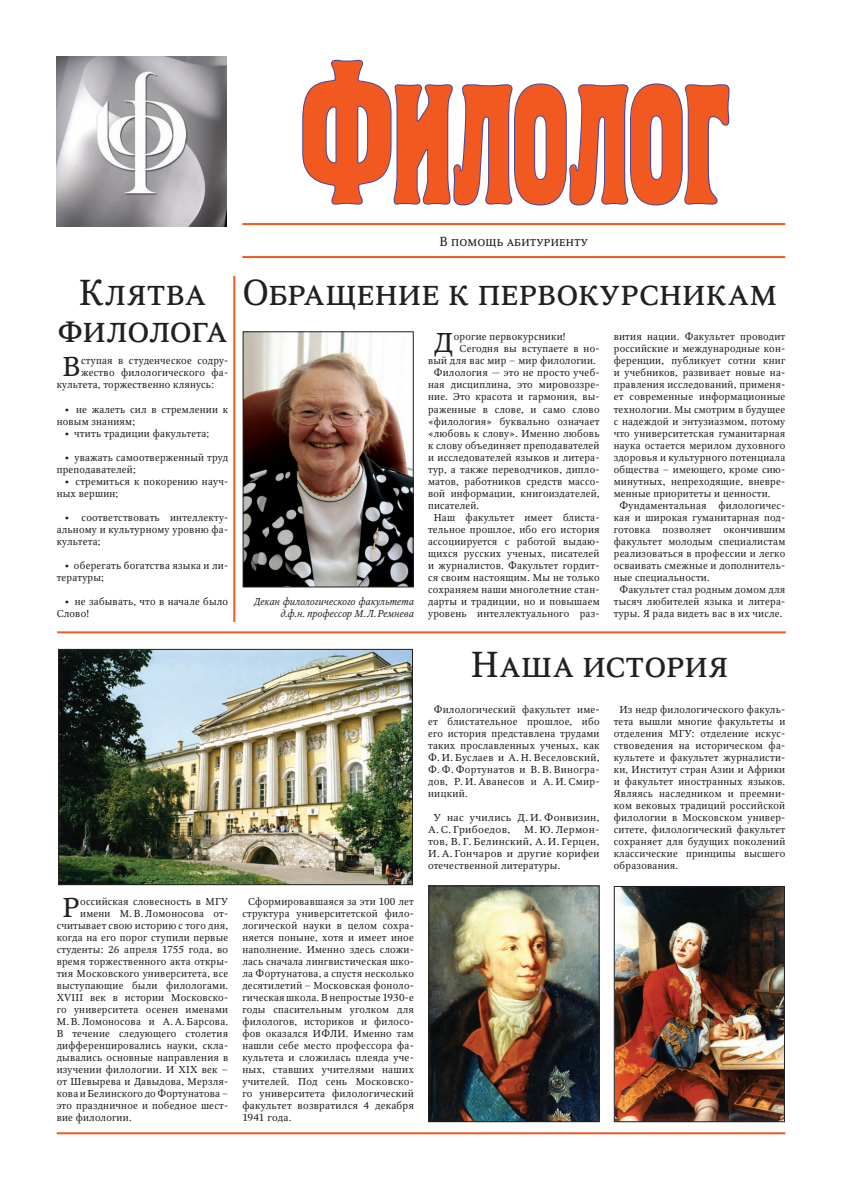
<style>
.page{position:relative;width:842px;height:1191px;background:#fff}
.page>*{position:absolute;margin:0;border:0;box-sizing:border-box;transform-origin:0 0}
.t1{font:204px "Herold C";letter-spacing:-.025em;color:#f15921}
.Title_Octava_SCC_36{font:36px "Octava SCC";letter-spacing:.005em;color:#231f20}
.Title_Octava_SCC_36-2{font:36px/37px "Octava SCC";letter-spacing:-.015em;color:#231f20;text-align:center}
.Text_General{font:27.1px "Octava C";color:#231f20}
.t2{font:13px "Octava SCC";letter-spacing:.01em;color:#231f20}
.Text_General-2{font:10px/12px "Octava C";letter-spacing:.02em;color:#231f20;text-align:justify}
.Text_General-3{font:10px/12px "Octava C";letter-spacing:.02em;color:#231f20;scale:1.08 1}
.Signature{font:italic 10px/12px "Octava C";color:#231f20;text-align:right}
</style>
<div class="page">
<svg style="left:302px;top:59px;width:428px;height:147px"></svg>
<hr style="left:242px;top:223px;width:543px;height:2px;background:#f15921">
<hr style="left:242px;top:256px;width:543px;height:2px;background:#f15921">
<hr style="left:57px;top:1132px;width:728px;height:2px;background:#f15921">
<img style="left:57px;top:57px;width:170px;height:170px">
<img style="left:245px;top:333px;width:167px;height:252px">
<div style="left:243px;top:331px;width:171px;height:256px;border:1px solid #231f20"></div>
<hr style="left:57px;top:631px;width:729px;height:2px;background:#f15921">
<hr style="left:233px;top:276px;width:2px;height:346px;background:#f15921">
<img style="left:60px;top:651px;width:351px;height:232px">
<div style="left:58px;top:649px;width:355px;height:236px;border:1px solid #231f20"></div>
<img style="left:616px;top:888px;width:167px;height:232px">
<div style="left:614px;top:886px;width:171px;height:236px;border:1px solid #231f20"></div>
<img style="left:430px;top:887px;width:168px;height:233px">
<div style="left:428px;top:885px;width:172px;height:237px;border:1px solid #231f20"></div>
<p class="Title_Octava_SCC_36-2" style="left:57px;top:275px;width:172px">Клятва филолога</p>
<p class="Text_General" style="left:62px;top:352px;width:20px">В</p>
<p class="Text_General-2" style="left:81px;top:355px;width:149px">ступая в студенческое содру-</p>
<p class="Text_General-2" style="left:81px;top:367px;width:149px">жество филологического фа-</p>
<p class="Text_General-2" style="left:57px;top:379px;width:159px">культета, торжественно клянусь:</p>
<p class="Text_General-2" style="left:57px;top:403px;width:173px;text-indent:6px">• не жалеть сил в стремлении к новым знаниям;</p>
<p class="Text_General-2" style="left:62px;top:427px;width:148px">• чтить традиции факультета;</p>
<p class="Text_General-2" style="left:57px;top:451px;width:173px;text-indent:6px">• уважать самоотверженный труд преподавателей;</p>
<p class="Text_General-2" style="left:57px;top:475px;width:173px;text-indent:6px">• стремиться к покорению науч&shy;ных вершин;</p>
<p class="Text_General-2" style="left:57px;top:511px;width:173px;text-indent:6px">• соответствовать интеллекту&shy;альному и культурному уровню фа&shy;культета;</p>
<p class="Text_General-2" style="left:57px;top:559px;width:173px;text-indent:6px">• оберегать богатства языка и ли&shy;тературы;</p>
<p class="Text_General-2" style="left:57px;top:595px;width:173px;text-indent:6px">• не забывать, что в начале было<br>Слово!</p>
<p class="Text_General" style="left:62px;top:892px;width:19px">Р</p>
<p class="Text_General-2" style="left:80px;top:895px;width:149px">оссийская словесность в МГУ</p>
<p class="Text_General-2" style="left:80px;top:907px;width:149px">имени М. В. Ломоносова от-</p>
<p class="Text_General-2" style="left:57px;top:919px;width:173px">считывает свою историю с того дня,</p>
<p class="Text_General-2" style="left:57px;top:931px;width:173px">когда на его порог ступили первые</p>
<p class="Text_General-2" style="left:57px;top:943px;width:173px">студенты: 26 апреля 1755 года, во</p>
<p class="Text_General-2" style="left:57px;top:955px;width:173px">время торжественного акта откры-</p>
<p class="Text_General-2" style="left:57px;top:967px;width:173px">тия Московского университета, все</p>
<p class="Text_General-2" style="left:57px;top:979px;width:173px">выступающие были филологами.</p>
<p class="Text_General-2" style="left:57px;top:991px;width:173px">XVIII век в истории Московско-</p>
<p class="Text_General-2" style="left:57px;top:1003px;width:173px">го университета осенен именами</p>
<p class="Text_General-2" style="left:57px;top:1015px;width:173px">М. В. Ломоносова и А. А. Барсова.</p>
<p class="Text_General-2" style="left:57px;top:1027px;width:173px">В течение следующего столетия</p>
<p class="Text_General-2" style="left:57px;top:1039px;width:173px">дифференцировались науки, скла-</p>
<p class="Text_General-2" style="left:57px;top:1051px;width:173px">дывались основные направления в</p>
<p class="Text_General-2" style="left:57px;top:1063px;width:173px">изучении филологии. И XIX век –</p>
<p class="Text_General-2" style="left:57px;top:1075px;width:173px">от Шевырева и Давыдова, Мерзля-</p>
<p class="Text_General-2" style="left:57px;top:1087px;width:173px">кова и Белинского до Фортунатова –</p>
<p class="Text_General-2" style="left:57px;top:1099px;width:173px">это праздничное и победное шест-</p>
<p class="Text_General-2" style="left:57px;top:1111px;width:76px">вие филологии.</p>
<p class="t1" style="left:297px;top:36px;width:435px">Филолог</p>
<p class="t2" style="left:440px;top:234px;width:150px">В помощь абитуриенту</p>
<p class="Title_Octava_SCC_36" style="left:242px;top:272px;width:536px">Обращение к первокурсникам</p>
<p class="Signature" style="left:254px;top:595px;width:162px">Декан филологического факультета д.ф.н. профессор М.Л.Ремнева</p>
<p class="Text_General-2" style="left:242px;top:895px;width:173px;text-indent:6px">Сформировавшаяся за эти 100 лет структура университетской фило&shy;логической науки в целом сохра&shy;няется поныне, хотя и имеет иное наполнение. Именно здесь сложи&shy;лась сначала лингвистическая шко&shy;ла Фортунатова, а спустя несколько десятилетий – Московская фоноло&shy;гическая школа. В непростые 1930-е годы спасительным уголком для филологов, историков и филосо&shy;фов оказался ИФЛИ. Именно там нашли себе место профессора фа&shy;культета и сложилась плеяда уче&shy;ных, ставших учителями наших учителей. Под сень Московско&shy;го университета филологический факультет возвратился 4 декабря 1941 года.</p>
<p class="Text_General" style="left:434px;top:328px;width:21px">Д</p>
<p class="Text_General-2" style="left:454px;top:331px;width:113px">орогие первокурсники!</p>
<p class="Text_General-2" style="left:428px;top:343px;width:173px;text-indent:31px">Сегодня вы вступаете в но&shy;вый для вас мир – мир филологии.</p>
<p class="Text_General-2" style="left:428px;top:367px;width:173px;text-indent:6px">Филология — это не просто учеб&shy;ная дисциплина, это мировоззре&shy;ние. Это красота и гармония, вы&shy;раженные в слове, и само слово «филология» буквально означает «любовь к слову». Именно любовь к слову объединяет преподавателей и исследователей языков и литера&shy;тур, а также переводчиков, дипло&shy;матов, работников средств массо&shy;вой информации, книгоиздателей, писателей.</p>
<p class="Text_General-2" style="left:428px;top:511px;width:173px;text-align:center">Наш факультет имеет блиста&shy;тельное прошлое, ибо его история ассоциируется с работой выдаю&shy;щихся русских ученых, писателей и журналистов. Факультет гордит&shy;ся своим настоящим. Мы не только сохраняем наши многолетние стан&shy;дарты и традиции, но и повышаем уровень интеллектуального раз-</p>
<p class="Text_General-2" style="left:614px;top:331px;width:173px">вития нации. Факультет проводит российские и международные кон&shy;ференции, публикует сотни книг и учебников, развивает новые на&shy;правления исследований, применя&shy;ет современные информационные технологии. Мы смотрим в будущее с надеждой и энтузиазмом, потому что университетская гуманитарная наука остается мерилом духовного здоровья и культурного потенциала общества – имеющего, кроме сию&shy;минутных, непреходящие, вневре&shy;менные приоритеты и ценности.</p>
<p class="Text_General-2" style="left:614px;top:499px;width:173px;text-indent:6px">Фундаментальная филологичес&shy;кая и широкая гуманитарная под&shy;готовка позволяет окончившим факультет молодым специалистам реализоваться в профессии и легко осваивать смежные и дополнитель&shy;ные специальности.</p>
<p class="Text_General-2" style="left:614px;top:583px;width:173px;text-align:center">Факультет стал родным домом для тысяч любителей языка и литера&shy;туры. Я рада видеть вас в их числе.</p>
<p class="Title_Octava_SCC_36" style="left:471px;top:644px;width:259px">Наша история</p>
<p class="Text_General-2" style="left:428px;top:703px;width:173px;text-indent:6px">Филологический факультет име&shy;ет блистательное прошлое, ибо его история представлена трудами таких прославленных ученых, как Ф. И. Буслаев и А. Н. Веселовский, Ф. Ф. Фортунатов и В. В. Виногра&shy;дов, Р. И. Аванесов и А. И. Смир&shy;ницкий.</p>
<p class="Text_General-3" style="left:428px;top:811px;width:160px;text-indent:6px">У нас учились Д. И. Фонвизин,<br>А. С. Грибоедов,</p>
<p class="Text_General-3" style="left:428px;top:823px;width:160px;text-align:justify;text-indent:96px">М. Ю. Лермон&shy;тов, В. Г. Белинский, А. И. Герцен, И. А. Гончаров и другие корифеи отечественной литературы.</p>
<p class="Text_General-2" style="left:614px;top:703px;width:173px;text-indent:6px">Из недр филологического факуль&shy;тета вышли многие факультеты и отделения МГУ: отделение искус&shy;ствоведения на историческом фа&shy;культете и факультет журналисти&shy;ки, Институт стран Азии и Африки и факультет иностранных языков.<br>Являясь наследником и преемни&shy;ком вековых традиций российской филологии в Московском универ&shy;ситете, филологический факультет сохраняет для будущих поколений классические принципы высшего образования.</p>
</div>
